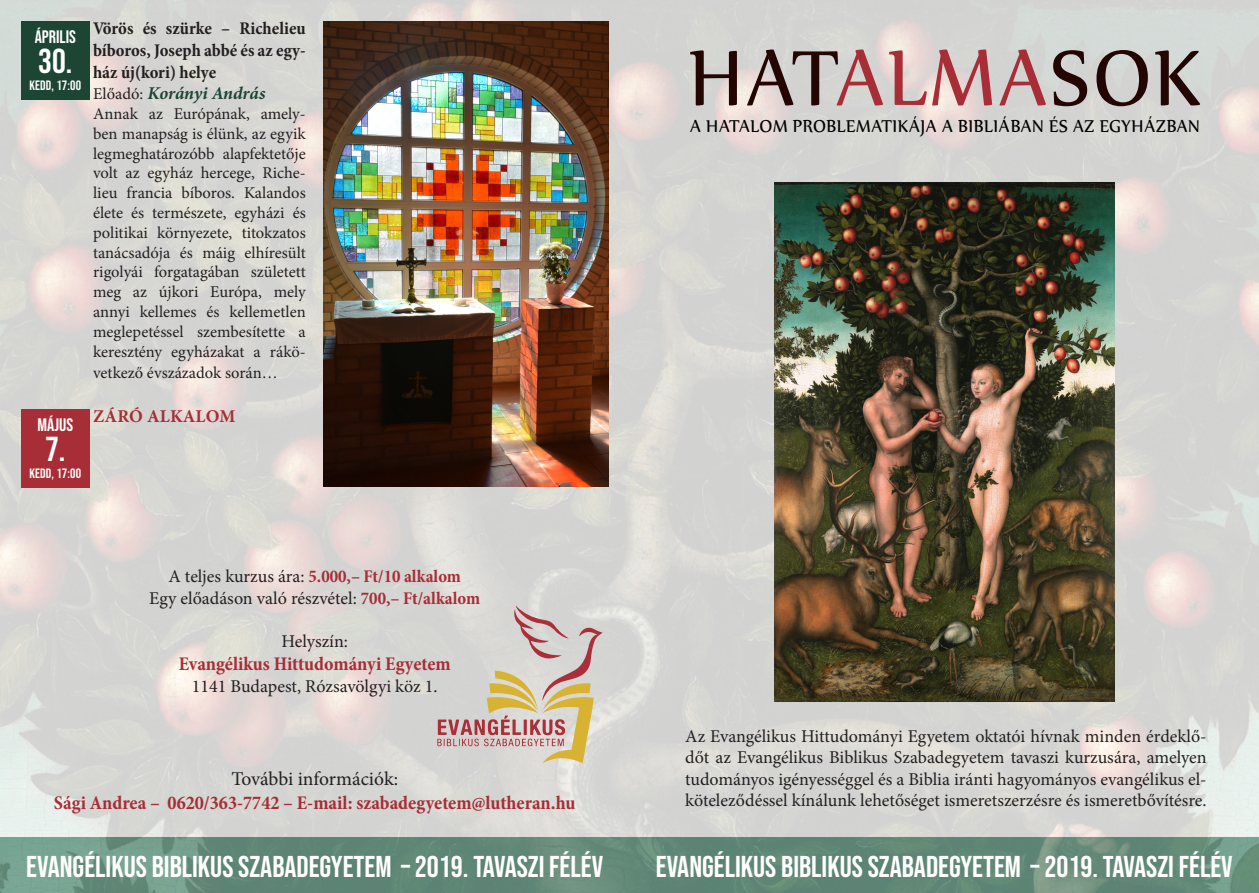
<style>
.page{position:relative;width:1259px;height:893px;background:#fff}
.page>*{position:absolute;margin:0;border:0;box-sizing:border-box;transform-origin:0 0}
.ELŐADÓ{font:94.5px "Nyala";letter-spacing:.03em;color:#230502;scale:.93 1}
.t1{font:34.5px "Bebas Neue";color:#fff}
.t2{font:30px "Bebas Neue";color:#fff}
.ELŐADÓ-2{font:21px "Nyala";letter-spacing:.03em;color:#000;scale:.94 1}
.t3{font:700 condensed 19.5px "Minion Pro";color:#a72d36}
.t4{font:19.5px "Minion Pro";letter-spacing:-.005em;color:#231f20}
.t5{font:18px/21.6px "Minion Pro";color:#231f20;text-align:justify}
.t6{font:700 condensed 18px/21.6px "Minion Pro";color:#231f20;text-align:justify}
.t7{font:700 condensed 18px "Minion Pro";color:#a72d36}
.t8{font:italic 700 18px "Minion Pro";letter-spacing:-.01em;color:#1c4633}
.t9{font:18px "Bebas Neue";color:#fff}
.t10{font:700 18px "Minion Pro";letter-spacing:.01em;color:#a72d36}
.t11{font:16.5px/19.8px "Minion Pro";color:#231f20;text-align:justify}
.t12{font:13.5px "Bebas Neue";letter-spacing:.01em;color:#fff}
.s1{font-weight:400;font-style:normal;font-size:16.5px;color:#231f20}
.s2{font-weight:400;font-stretch:normal;color:#231f20}
.s3{font-weight:700;font-stretch:condensed;color:#a72d36}
.s4{color:#a72d36}
</style>
<div class="page">
<img style="left:0;top:0;width:1259px;height:893px">
<img style="left:324px;top:21px;width:284px;height:466px">
<div style="left:21px;top:21px;width:68px;height:79px;background:#1c4633"></div>
<div style="left:21px;top:409px;width:68px;height:79px;background:#a72d36"></div>
<svg style="left:437px;top:606px;width:165px;height:157px"></svg>
<img style="left:774px;top:182px;width:340px;height:519px">
<p class="t9" style="left:35px;top:26px;width:43px">április</p>
<p class="t1" style="left:38px;top:42px;width:36px">30.</p>
<p class="t12" style="left:29px;top:78px;width:53px">KEDD, 17:00</p>
<p class="t9" style="left:37px;top:414px;width:37px">MÁJUS</p>
<p class="t1" style="left:45px;top:430px;width:22px">7.</p>
<p class="t12" style="left:29px;top:465px;width:53px">KEDD, 17:00</p>
<p class="t6" style="left:93px;top:18px;width:214px">Vörös és szürke – Richelieu bíboros, Joseph abbé és az egy&shy;ház új(kori) helye</p>
<p class="t8" style="left:93px;top:81px;width:174px"><span class="s1">Előadó:</span> Korányi András</p>
<p class="t11" style="left:93px;top:104px;width:214px">Annak az Európának, amely&shy;ben manapság is élünk, az egyik legmeghatározóbb alapfektetője volt az egyház hercege, Riche&shy;lieu francia bíboros. Kalandos élete és természete, egyházi és politikai környezete, titokzatos tanácsadója és máig elhíresült rigolyái forgatagában született meg az újkori Európa, mely annyi kellemes és kellemetlen meglepetéssel szembesítette a keresztény egyházakat a rákö-</p>
<p class="t11" style="left:93px;top:363px;width:186px">vetkező évszázadok során…</p>
<p class="t10" style="left:93px;top:404px;width:144px">ZÁRÓ ALKALOM</p>
<p class="t7" style="left:168px;top:564px;width:294px"><span class="s2">A teljes kurzus ára:</span> 5.000,– Ft/10 alkalom</p>
<p class="t5" style="left:149px;top:587px;width:332px">Egy előadáson való részvétel: <span class="s3">700,– Ft/alkalom</span></p>
<p class="t5" style="left:281px;top:630px;width:68px">Helyszín:</p>
<p class="t3" style="left:179px;top:650px;width:273px">Evangélikus Hittudományi Egyetem</p>
<p class="t5" style="left:192px;top:675px;width:247px">1141 Budapest, Rózsavölgyi köz 1.</p>
<p class="t4" style="left:231px;top:766px;width:168px">További információk:</p>
<p class="t3" style="left:54px;top:789px;width:523px">Sági Andrea – 0620/363-7742 – E-mail: szabadegyetem@lutheran.hu</p>
<p class="t2" style="left:26px;top:849px;width:578px">EVANGÉLIKUS BIBLIKUS SZABADEGYETEM – 2019. TAVASZI FÉLÉV</p>
<p class="ELŐADÓ" style="left:689px;top:21px;width:553px">HAT<span class="s4">ALMA</span>SOK</p>
<p class="ELŐADÓ-2" style="left:690px;top:113px;width:544px">A HATALOM PROBLEMATIKÁJA A BIBLIÁBAN ÉS AZ EGYHÁZBAN</p>
<p class="t5" style="left:685px;top:725px;width:523px">Az Evangélikus Hittudományi Egyetem oktatói hívnak minden érdeklő&shy;dőt az Evangélikus Biblikus Szabadegyetem tavaszi kurzusára, amelyen tudományos igényességgel és a Biblia iránti hagyományos evangélikus el&shy;köteleződéssel kínálunk lehetőséget ismeretszerzésre és ismeretbővítésre.</p>
<p class="t2" style="left:656px;top:849px;width:578px">EVANGÉLIKUS BIBLIKUS SZABADEGYETEM – 2019. TAVASZI FÉLÉV</p>
</div>
